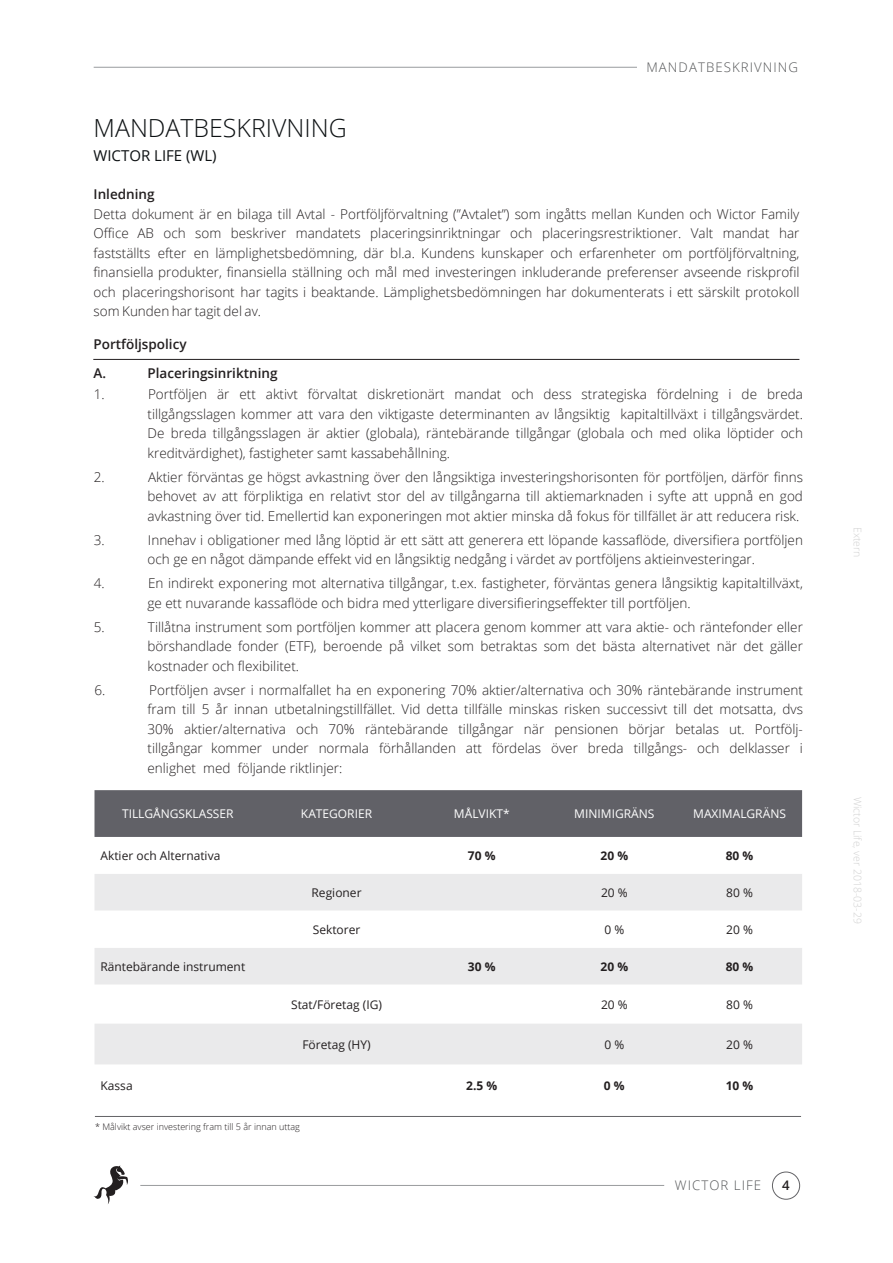
<style>
.page{position:relative;width:893px;height:1263px;background:#fff}
.page>*{position:absolute;margin:0;border:0;box-sizing:border-box;transform-origin:0 0}
.Body_Text{font:300 24.9px "Open Sans";color:#0d1113}
.Body_Text-2{font:15px "Open Sans";color:#0d1113}
.Body_Text-3{font:300 13.5px/19.5px "Open Sans";color:#231f20;text-align:justify}
.Body_Text-4{font:600 13.5px "Open Sans";color:#231f20}
.t1{font:300 13.2px "Open Sans";letter-spacing:.08em;color:#545557}
.t2{font:600 13.2px "Open Sans";color:#231f20}
._6_pt{font:12px "Open Sans";color:#231f20}
._6_pt-2{font:12px "Open Sans";color:#fff}
._6_pt-3{font:700 12px "Open Sans";color:#231f20}
.t3{font:300 10.5px "Open Sans";color:#d1d1d1}
.t4{font:300 9px "Open Sans";color:#231f20}
.s1{font-weight:600}
</style>
<div class="page">
<hr style="left:93px;top:359px;width:706px;height:1px;background:#231f20">
<hr style="left:95px;top:1116px;width:706px;height:1px;background:#636366">
<hr style="left:94px;top:67px;width:543px;height:1px;background:#999b9e">
<hr style="left:140px;top:1185px;width:524px;height:1px;background:#999b9e">
<svg style="left:94px;top:1166px;width:34px;height:38px"></svg>
<div style="left:772px;top:1172px;width:28px;height:27px;border:1px solid #636366;border-radius:50%"></div>
<div style="left:94px;top:790px;width:708px;height:47px;background:#616167"></div>
<svg style="left:94px;top:874px;width:708px;height:190px;fill:#eaeaeb"></svg>
<p class="t1" style="left:646px;top:58px;width:153px">MANDATBESKRIVNING</p>
<p class="Body_Text" style="left:94px;top:111px;width:255px">MANDATBESKRIVNING</p>
<p class="Body_Text-2" style="left:94px;top:146px;width:125px">WICTOR LIFE (WL)</p>
<p class="Body_Text-3" style="left:94px;top:184px;width:707px;text-align:left"><span class="s1">Inledning<br></span>Detta dokument är en bilaga till Avtal - Portföljförvaltning (”Avtalet”) som ingåtts mellan Kunden och Wictor Family Office AB och som beskriver mandatets placeringsinriktningar och placeringsrestriktioner. Valt mandat har fastställts efter en lämplighetsbedömning, där bl.a. Kundens kunskaper och erfarenheter om portföljförvaltning, finansiella produkter, finansiella ställning och mål med investeringen inkluderande preferenser avseende riskprofil och placeringshorisont har tagits i beaktande. Lämplighetsbedömningen har dokumenterats i ett särskilt protokoll som Kunden har tagit del av.</p>
<p class="Body_Text-4" style="left:94px;top:335px;width:95px">Portföljspolicy</p>
<p class="Body_Text-4" style="left:94px;top:364px;width:14px">A.</p>
<p class="Body_Text-4" style="left:148px;top:364px;width:131px">Placeringsinriktning</p>
<p class="Body_Text-3" style="left:94px;top:384px;width:12px">1.</p>
<p class="Body_Text-3" style="left:148px;top:384px;width:657px">Portföljen är ett aktivt förvaltat diskretionärt mandat och dess strategiska fördelning i de breda tillgångsslagen kommer att vara den viktigaste determinanten av långsiktig kapitaltillväxt i tillgångsvärdet.<br>De breda tillgångsslagen är aktier (globala), räntebärande tillgångar (globala och med olika löptider och kreditvärdighet), fastigheter samt kassabehållning.</p>
<p class="Body_Text-3" style="left:94px;top:466px;width:12px">2.</p>
<p class="Body_Text-3" style="left:148px;top:466px;width:657px">Aktier förväntas ge högst avkastning över den långsiktiga investeringshorisonten för portföljen, därför finns behovet av att förpliktiga en relativt stor del av tillgångarna till aktiemarknaden i syfte att uppnå en god avkastning över tid. Emellertid kan exponeringen mot aktier minska då fokus för tillfället är att reducera risk.</p>
<p class="Body_Text-3" style="left:94px;top:529px;width:12px">3.</p>
<p class="Body_Text-3" style="left:148px;top:529px;width:657px">Innehav i obligationer med lång löptid är ett sätt att generera ett löpande kassaflöde, diversifiera portföljen och ge en något dämpande effekt vid en långsiktig nedgång i värdet av portföljens aktieinvesteringar.</p>
<p class="Body_Text-3" style="left:94px;top:573px;width:12px">4.</p>
<p class="Body_Text-3" style="left:148px;top:573px;width:657px">En indirekt exponering mot alternativa tillgångar, t.ex. fastigheter, förväntas genera långsiktig kapitaltillväxt, ge ett nuvarande kassaflöde och bidra med ytterligare diversifieringseffekter till portföljen.</p>
<p class="Body_Text-3" style="left:94px;top:616px;width:12px">5.</p>
<p class="Body_Text-3" style="left:148px;top:616px;width:657px">Tillåtna instrument som portföljen kommer att placera genom kommer att vara aktie- och räntefonder eller börshandlade fonder (ETF), beroende på vilket som betraktas som det bästa alternativet när det gäller kostnader och flexibilitet.</p>
<p class="Body_Text-3" style="left:94px;top:679px;width:12px">6.</p>
<p class="Body_Text-3" style="left:148px;top:679px;width:657px">Portföljen avser i normalfallet ha en exponering 70% aktier/alternativa och 30% räntebärande instrument fram till 5 år innan utbetalningstillfället. Vid detta tillfälle minskas risken successivt till det motsatta, dvs 30% aktier/alternativa och 70% räntebärande tillgångar när pensionen börjar betalas ut. Portfölj&shy;tillgångar kommer under normala förhållanden att fördelas över breda tillgångs- och delklasser i enlighet med följande riktlinjer:</p>
<p class="_6_pt-2" style="left:122px;top:805px;width:113px">TILLGÅNGSKLASSER</p>
<p class="_6_pt-2" style="left:301px;top:805px;width:73px">KATEGORIER</p>
<p class="_6_pt-2" style="left:454px;top:805px;width:57px">MÅLVIKT*</p>
<p class="_6_pt-2" style="left:574px;top:805px;width:82px">MINIMIGRÄNS</p>
<p class="_6_pt-2" style="left:693px;top:805px;width:94px">MAXIMALGRÄNS</p>
<p class="_6_pt" style="left:101px;top:847px;width:121px">Aktier och Alternativa</p>
<p class="_6_pt-3" style="left:468px;top:847px;width:29px">70 %</p>
<p class="_6_pt-3" style="left:600px;top:847px;width:29px">20 %</p>
<p class="_6_pt-3" style="left:726px;top:847px;width:29px">80 %</p>
<p class="_6_pt" style="left:312px;top:884px;width:52px">Regioner</p>
<p class="_6_pt" style="left:601px;top:884px;width:28px">20 %</p>
<p class="_6_pt" style="left:726px;top:884px;width:28px">80 %</p>
<p class="_6_pt" style="left:313px;top:921px;width:49px">Sektorer</p>
<p class="_6_pt" style="left:604px;top:921px;width:21px">0 %</p>
<p class="_6_pt" style="left:726px;top:921px;width:28px">20 %</p>
<p class="_6_pt" style="left:101px;top:958px;width:146px">Räntebärande instrument</p>
<p class="_6_pt-3" style="left:468px;top:958px;width:29px">30 %</p>
<p class="_6_pt-3" style="left:600px;top:958px;width:29px">20 %</p>
<p class="_6_pt-3" style="left:726px;top:958px;width:29px">80 %</p>
<p class="_6_pt" style="left:291px;top:996px;width:92px">Stat/Företag (IG)</p>
<p class="_6_pt" style="left:601px;top:996px;width:28px">20 %</p>
<p class="_6_pt" style="left:726px;top:996px;width:28px">80 %</p>
<p class="_6_pt" style="left:302px;top:1036px;width:70px">Företag (HY)</p>
<p class="_6_pt" style="left:604px;top:1036px;width:21px">0 %</p>
<p class="_6_pt" style="left:726px;top:1036px;width:28px">20 %</p>
<p class="_6_pt" style="left:101px;top:1077px;width:34px">Kassa</p>
<p class="_6_pt-3" style="left:466px;top:1077px;width:33px">2.5 %</p>
<p class="_6_pt-3" style="left:604px;top:1077px;width:22px">0 %</p>
<p class="_6_pt-3" style="left:726px;top:1077px;width:29px">10 %</p>
<p class="t4" style="left:95px;top:1120px;width:206px">* Målvikt avser investering fram till 5 år innan uttag</p>
<p class="t1" style="left:675px;top:1176px;width:88px">WICTOR LIFE</p>
<p class="t2" style="left:782px;top:1176px;width:9px">4</p>
<p class="t3" style="left:865px;top:527px;width:32px;rotate:90deg">Extern</p>
<p class="t3" style="left:865px;top:796px;width:128px;rotate:90deg">Wictor Life, ver 2018-03-29</p>
</div>
